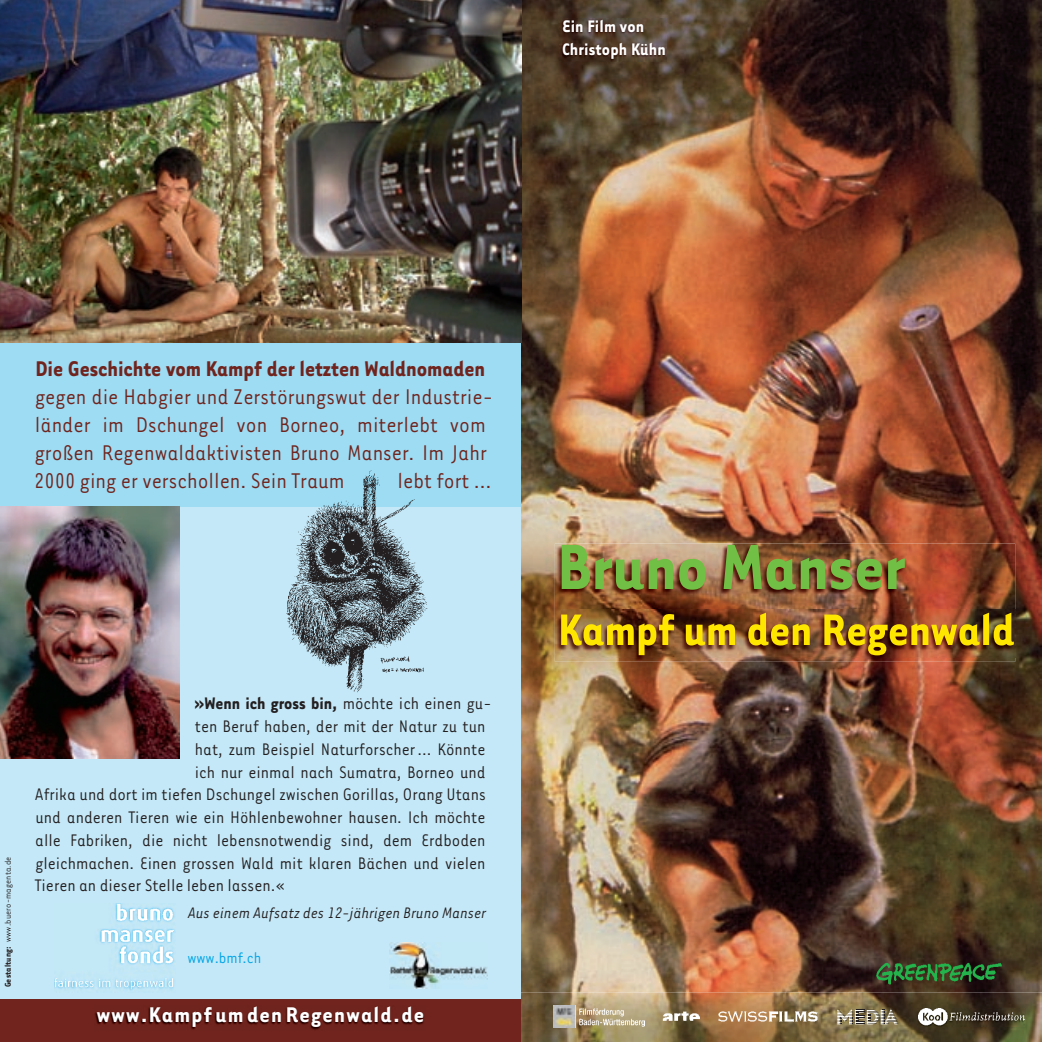
<style>
.page{position:relative;width:1042px;height:1042px;background:#fff}
.page>*{position:absolute;margin:0;border:0;box-sizing:border-box;transform-origin:0 0}
.t1{font:700 73.5px "Tarzana Narrow";color:#71bf44}
.t2{font:700 50.75px "Tarzana Narrow";color:#ffe601}
.t3{font:24.5px/28px "Tarzana Narrow";color:#70241d}
.t4{font:700 24.5px "Tarzana Narrow";color:#70241d}
.t5{font:700 24.5px "Tarzana Narrow";letter-spacing:.05em;color:#fff}
.t6{font:19.25px "Tarzana Narrow";color:#231f20}
.t7{font:700 19.25px "Tarzana Narrow";color:#231f20}
.t8{font:700 19.25px/23.1px "Tarzana Narrow";letter-spacing:.01em;color:#fff}
.t9{font:italic 17.5px "Tarzana Narrow";color:#231f20}
.t10{font:17.5px "Tarzana Narrow";color:#00a5e7}
.t11{font:9.62px "Tarzana Narrow";letter-spacing:.02em;color:#231f20}
.s1{font-weight:700}
.s2{font-weight:400}
</style>
<div class="page">
<div style="left:0;top:0;width:521px;height:1042px;background:#c4e8f7"></div>
<div style="left:0;top:1000px;width:521px;height:42px;background:#70241d"></div>
<img style="left:521px;top:0;width:521px;height:992px">
<img style="left:521px;top:992px;width:521px;height:50px">
<div style="left:0;top:0;width:521px;height:506px;background:#9ddcf3"></div>
<img style="left:0;top:0;width:521px;height:342px">
<img style="left:0;top:506px;width:179px;height:252px">
<img style="left:55px;top:903px;width:118px;height:88px">
<img style="left:95px;top:1006px;width:329px;height:24px">
<img style="left:917px;top:1008px;width:2px;height:18px">
<img style="left:919px;top:1008px;width:105px;height:24px">
<img style="left:662px;top:1003px;width:38px;height:27px">
<svg style="left:837px;top:1008px;width:61px;height:16px"></svg>
<img style="left:553px;top:1005px;width:91px;height:22px">
<img style="left:719px;top:1011px;width:99px;height:10px">
<img style="left:872px;top:962px;width:133px;height:22px">
<img style="left:559px;top:19px;width:107px;height:43px">
<img style="left:555px;top:543px;width:460px;height:119px">
<img style="left:561px;top:610px;width:454px;height:48px">
<img style="left:275px;top:470px;width:167px;height:223px">
<img style="left:389px;top:942px;width:98px;height:46px">
<p class="t8" style="left:562px;top:13px;width:105px">Ein Film von<br>Christoph Kühn</p>
<p class="t4" style="left:36px;top:353px;width:451px">Die Geschichte vom Kampf der letzten Waldnomaden</p>
<p class="t3" style="left:34px;top:381px;width:460px">gegen die Habgier und Zerstörungswut der Industrie&shy;länder im Dschungel von Borneo, miterlebt vom großen Regenwaldaktivisten Bruno Manser. Im Jahr 2000 ging er verschollen. Sein Traum</p>
<p class="t3" style="left:397px;top:465px;width:95px">lebt fort …</p>
<p class="t11" style="left:2px;top:987px;width:132px;rotate:-90deg"><span class="s1">Gestaltung:</span> www.buero-magenta.de</p>
<p class="t7" style="left:195px;top:691px;width:298px">»Wenn ich gross bin, <span class="s2">möchte ich einen gu-</span></p>
<p class="t6" style="left:195px;top:715px;width:292px">ten Beruf haben, der mit der Natur zu tun</p>
<p class="t6" style="left:195px;top:737px;width:292px">hat, zum Beispiel Naturforscher ... Könnte</p>
<p class="t6" style="left:195px;top:760px;width:292px">ich nur einmal nach Sumatra, Borneo und</p>
<p class="t6" style="left:35px;top:783px;width:452px">Afrika und dort im tiefen Dschungel zwischen Gorillas, Orang Utans</p>
<p class="t6" style="left:35px;top:806px;width:451px">und anderen Tieren wie ein Höhlenbewohner hausen. Ich möchte</p>
<p class="t6" style="left:35px;top:828px;width:452px">alle Fabriken, die nicht lebensnotwendig sind, dem Erdboden</p>
<p class="t6" style="left:35px;top:851px;width:452px">gleichmachen. Einen grossen Wald mit klaren Bächen und vielen</p>
<p class="t6" style="left:35px;top:874px;width:251px">Tieren an dieser Stelle leben lassen.«</p>
<p class="t9" style="left:188px;top:902px;width:300px">Aus einem Aufsatz des 12-jährigen Bruno Manser</p>
<p class="t10" style="left:187px;top:947px;width:75px">www.bmf.ch</p>
<p class="t5" style="left:97px;top:999px;width:329px">www.Kampf um den Regenwald.de</p>
<h1 class="t1" style="left:557px;top:521px;width:350px">Bruno Manser</h1>
<h2 class="t2" style="left:558px;top:598px;width:458px">Kampf um den Regenwald</h2>
</div>
